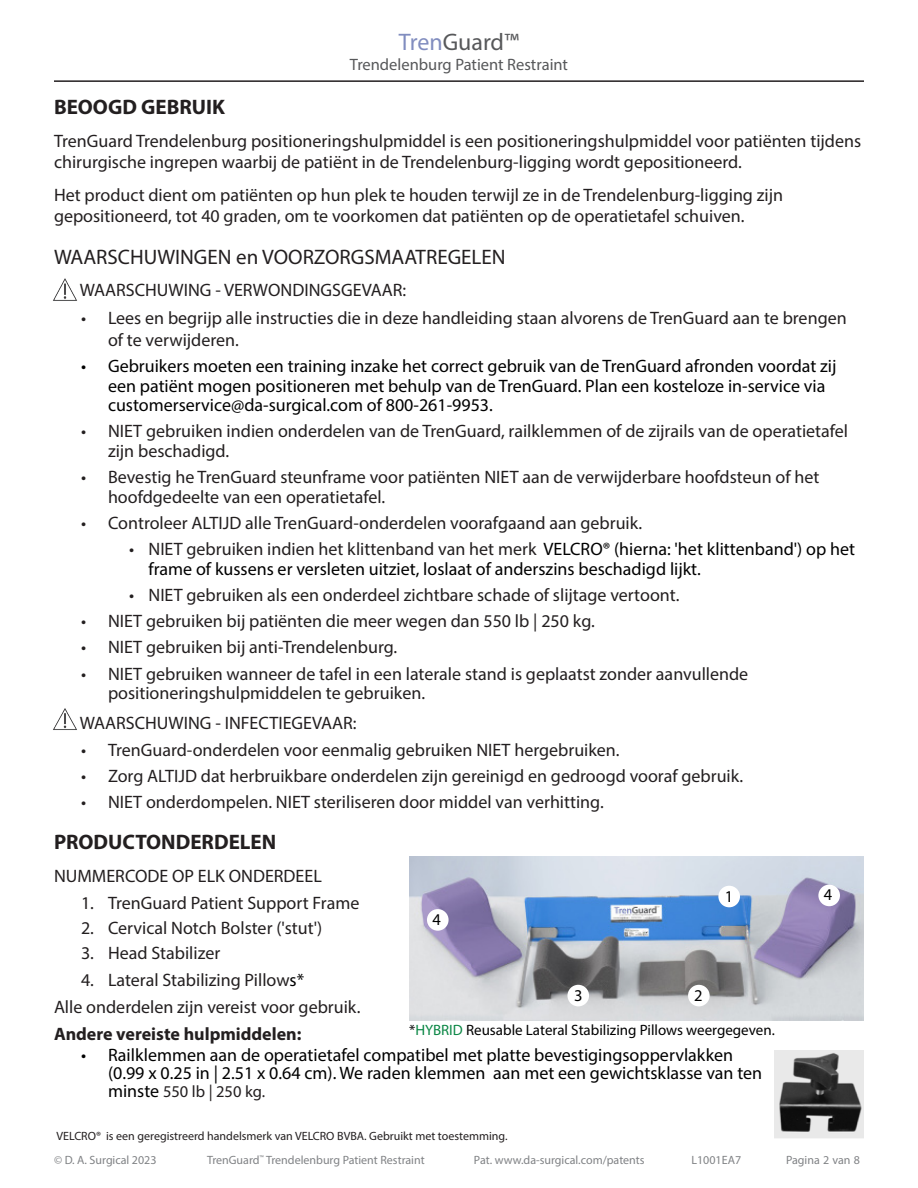
<style>
.page{position:relative;width:918px;height:1188px;background:#fff}
.page>*{position:absolute;margin:0;border:0;box-sizing:border-box;transform-origin:0 0}
.t1{font:24px "Myriad Pro";color:#57585a}
.t2{font:21px "Myriad Pro";color:#231f20}
.t3{font:700 21px "Myriad Pro";color:#231f20}
.t4{font:18px/21.6px "Myriad Pro";color:#231f20}
.t5{font:18px/19.5px "Myriad Pro";color:#000}
.t6{font:700 18px "Myriad Pro";color:#231f20}
.t7{font:16.5px "Myriad Pro";color:#57585a}
.t8{font:16.5px "Myriad Pro";color:#231f20}
.t9{font:16.5px "Myriad Pro";color:#000}
.t10{font:15px "Myriad Pro";color:#000}
.t11{font:12px "Myriad Pro";color:#808285}
.t12{font:12px "Myriad Pro";color:#231f20}
.s1{color:#818dbf}
.s2{color:#231f20}
.s3{color:#000}
.s4{font-size:18px;color:#000}
.s5{color:#0a8644}
</style>
<div class="page">
<hr style="left:54px;top:80px;width:810px;height:2px;background:#231f20">
<img style="left:53px;top:278px;width:24px;height:23px">
<img style="left:53px;top:708px;width:24px;height:22px">
<img style="left:774px;top:1051px;width:90px;height:87px">
<img style="left:409px;top:856px;width:455px;height:164px">
<div style="left:718px;top:886px;width:22px;height:21px;background:#fff;border-radius:50%"></div>
<div style="left:688px;top:985px;width:22px;height:21px;background:#fff;border-radius:50%"></div>
<div style="left:567px;top:985px;width:22px;height:21px;background:#fff;border-radius:50%"></div>
<div style="left:427px;top:909px;width:22px;height:22px;background:#fff;border-radius:50%"></div>
<div style="left:818px;top:885px;width:22px;height:21px;background:#fff;border-radius:50%"></div>
<h1 class="t1" style="left:399px;top:28px;width:122px"><span class="s1">Tren</span>Guard™</h1>
<p class="t7" style="left:350px;top:54px;width:220px">Trendelenburg Patient Restraint</p>
<p class="t3" style="left:54px;top:94px;width:172px">BEOOGD GEBRUIK</p>
<p class="t4" style="left:54px;top:130px;width:809px">TrenGuard Trendelenburg positioneringshulpmiddel is een positioneringshulpmiddel voor patiënten tijdens chirurgische ingrepen waarbij de patiënt in de Trendelenburg-ligging wordt gepositioneerd.</p>
<p class="t4" style="left:54px;top:184px;width:731px">Het product dient om patiënten op hun plek te houden terwijl ze in de Trendelenburg-ligging zijn gepositioneerd, tot 40 graden, om te voorkomen dat patiënten op de operatietafel schuiven.</p>
<p class="t2" style="left:54px;top:244px;width:453px">WAARSCHUWINGEN en VOORZORGSMAATREGELEN</p>
<p class="t4" style="left:80px;top:279px;width:328px">WAARSCHUWING - VERWONDINGSGEVAAR:</p>
<p class="t4" style="left:108px;top:307px;width:740px;text-indent:-27px">• Lees en begrijp alle instructies die in deze handleiding staan alvorens de TrenGuard aan te brengen of te verwijderen.</p>
<p class="t5" style="left:108px;top:356px;width:730px;text-indent:-27px">• Gebruikers moeten een training inzake het correct gebruik van de TrenGuard afronden voordat zij een patiënt mogen positioneren met behulp van de TrenGuard. Plan een kosteloze in-service via customerservice@da-surgical.com of 800-261-9953.</p>
<p class="t4" style="left:108px;top:421px;width:742px;line-height:19.5px;text-indent:-27px">• NIET gebruiken indien onderdelen van de TrenGuard, railklemmen of de zijrails van de operatietafel zijn beschadigd.</p>
<p class="t4" style="left:108px;top:467px;width:713px;line-height:19.5px;text-indent:-27px">• Bevestig he TrenGuard steunframe voor patiënten NIET aan de verwijderbare hoofdsteun of het hoofdgedeelte van een operatietafel.</p>
<p class="t4" style="left:81px;top:512px;width:563px">• Controleer ALTIJD alle TrenGuard-onderdelen voorafgaand aan gebruik.</p>
<p class="t5" style="left:148px;top:539px;width:708px;text-indent:-20px"><span class="s2">• NIET gebruiken indien het klittenband van het merk</span> VELCRO® (hierna: 'het klittenband') op het frame of kussens er versleten uitziet, loslaat of anderszins beschadigd lijkt.</p>
<p class="t4" style="left:129px;top:584px;width:552px">• NIET gebruiken als een onderdeel zichtbare schade of slijtage vertoont.</p>
<p class="t4" style="left:81px;top:610px;width:515px">• NIET gebruiken bij patiënten die meer wegen dan 550 lb | 250 kg.</p>
<p class="t4" style="left:81px;top:636px;width:318px">• NIET gebruiken bij anti-Trendelenburg.</p>
<p class="t4" style="left:108px;top:664px;width:642px;line-height:19.5px;text-indent:-27px">• NIET gebruiken wanneer de tafel in een laterale stand is geplaatst zonder aanvullende positioneringshulpmiddelen te gebruiken.</p>
<p class="t4" style="left:80px;top:712px;width:278px">WAARSCHUWING - INFECTIEGEVAAR:</p>
<p class="t4" style="left:81px;top:739px;width:540px">• TrenGuard-onderdelen voor eenmalig gebruiken NIET hergebruiken.</p>
<p class="t4" style="left:81px;top:765px;width:664px">• Zorg ALTIJD dat herbruikbare onderdelen zijn gereinigd en gedroogd vooraf gebruik.</p>
<p class="t4" style="left:81px;top:791px;width:524px">• NIET onderdompelen. NIET steriliseren door middel van verhitting.</p>
<p class="t3" style="left:54px;top:829px;width:224px">PRODUCTONDERDELEN</p>
<p class="t4" style="left:54px;top:865px;width:269px">NUMMERCODE OP ELK ONDERDEEL</p>
<p class="t4" style="left:81px;top:892px;width:280px">1. TrenGuard Patient Support Frame</p>
<p class="t4" style="left:81px;top:917px;width:243px">2. Cervical Notch Bolster ('stut')</p>
<p class="t4" style="left:81px;top:941px;width:141px">3. Head Stabilizer</p>
<p class="t4" style="left:81px;top:968px;width:225px">4. Lateral Stabilizing Pillow<span class="s3">s*</span></p>
<p class="t4" style="left:54px;top:995px;width:308px">Alle onderdelen zijn vereist voor gebruik.</p>
<p class="t6" style="left:54px;top:1022px;width:249px">Andere vereiste hulpmiddelen:</p>
<p class="t5" style="left:108px;top:1046px;width:656px;line-height:18px;text-indent:-27px">• Railklemmen aan de operatietafel compatibel met platte bevestigingsoppervlakken (0.99 x 0.25 in | 2.51 x 0.64 cm). We raden klemmen aan met een gewichtsklasse van ten</p>
<p class="t8" style="left:108px;top:1081px;width:159px"><span class="s4">minste</span> 550 lb | 250 kg.</p>
<p class="t9" style="left:824px;top:885px;width:10px">4</p>
<p class="t9" style="left:725px;top:886px;width:10px">1</p>
<p class="t9" style="left:432px;top:909px;width:10px">4</p>
<p class="t9" style="left:574px;top:986px;width:10px">3</p>
<p class="t9" style="left:694px;top:985px;width:10px">2</p>
<p class="t10" style="left:409px;top:1021px;width:367px">*<span class="s5">HYBRID</span> Reusable Lateral Stabilizing Pillows weergegeven.</p>
<p class="t12" style="left:57px;top:1129px;width:453px">VELCRO® is een geregistreerd handelsmerk van VELCRO BVBA. Gebruikt met toestemming.</p>
<p class="t11" style="left:54px;top:1152px;width:104px">© D. A. Surgical 2023</p>
<p class="t11" style="left:207px;top:1152px;width:219px">TrenGuard<sup>™</sup> Trendelenburg Patient Restraint</p>
<p class="t11" style="left:474px;top:1152px;width:172px">Pat. www.da-surgical.com/patents</p>
<p class="t11" style="left:691px;top:1152px;width:51px">L1001EA7</p>
<p class="t11" style="left:786px;top:1152px;width:75px">Pagina 2 van 8</p>
</div>
